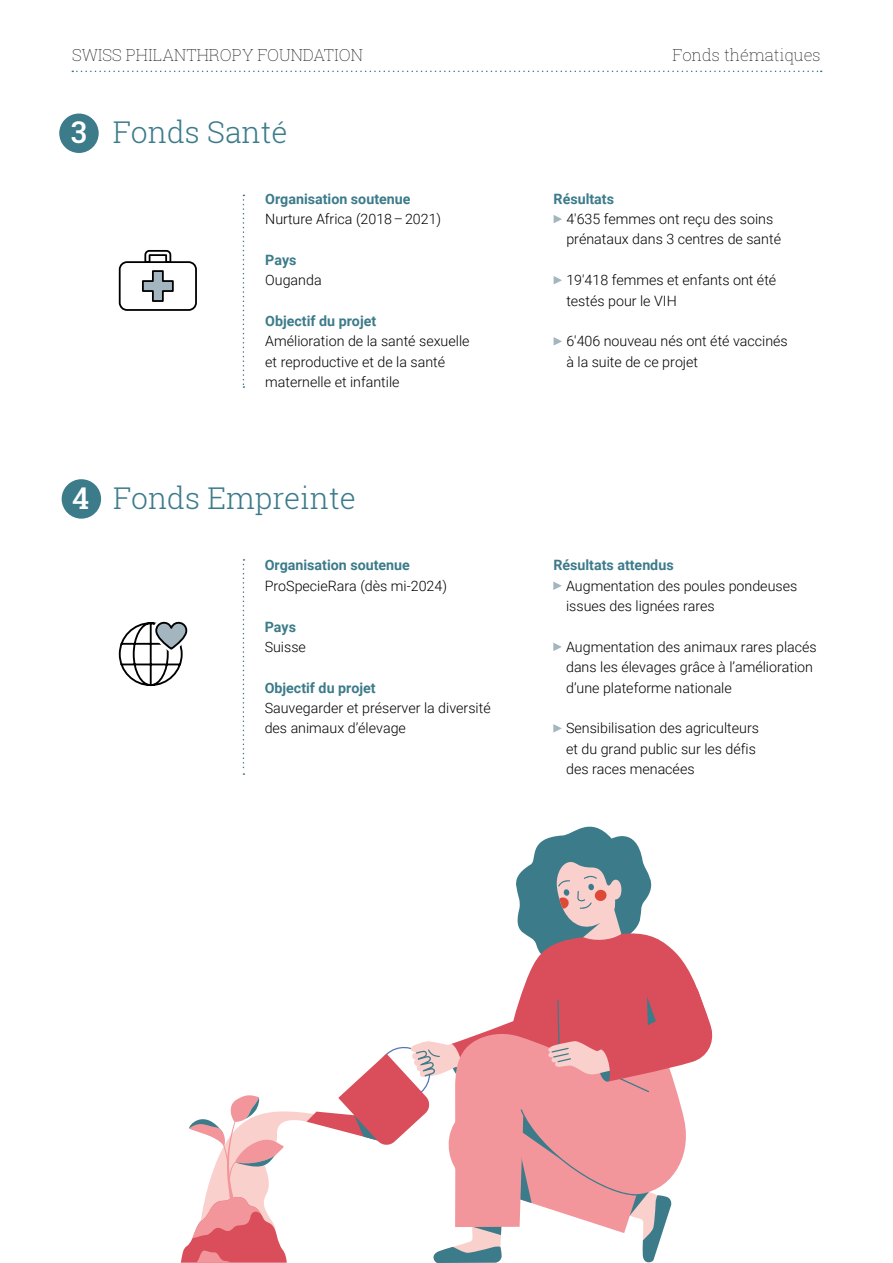
<style>
.page{position:relative;width:893px;height:1263px;background:#fff}
.page>*{position:absolute;margin:0;border:0;box-sizing:border-box;transform-origin:0 0}
.t1{font:300 30px "Roboto Slab";color:#3c7b8a}
.t2{font:500 30px "Roboto Slab";color:#fff}
.t3{font:100 16.5px "Roboto Slab";color:#000}
.t4{font:300 14.25px/20.4px "Roboto";color:#000}
.t5{font:700 14.25px "Roboto";color:#3c7b8a}
</style>
<div class="page">
<svg style="left:181px;top:827px;width:531px;height:436px"></svg>
<svg style="left:72px;top:71px;width:750px;height:1px"></svg>
<svg style="left:554px;top:215px;width:8px;height:8px"></svg>
<svg style="left:554px;top:276px;width:8px;height:8px"></svg>
<svg style="left:554px;top:337px;width:8px;height:9px"></svg>
<svg style="left:553px;top:581px;width:9px;height:9px"></svg>
<svg style="left:553px;top:643px;width:9px;height:8px"></svg>
<svg style="left:553px;top:724px;width:9px;height:9px"></svg>
<div style="left:62px;top:479px;width:39px;height:40px;background:#3c7b8a;border-radius:50%"></div>
<div style="left:59px;top:114px;width:40px;height:39px;background:#3c7b8a;border-radius:50%"></div>
<div style="left:119px;top:261px;width:78px;height:50px;border:2px solid #000;border-radius:7px"></div>
<svg style="left:141px;top:250px;width:34px;height:52px"></svg>
<svg style="left:118px;top:621px;width:70px;height:66px"></svg>
<svg style="left:243px;top:195px;width:1px;height:193px"></svg>
<svg style="left:243px;top:559px;width:1px;height:216px"></svg>
<p class="t3" style="left:72px;top:44px;width:292px">SWISS PHILANTHROPY FOUNDATION</p>
<p class="t3" style="left:672px;top:44px;width:150px">Fonds thématiques</p>
<h1 class="t2" style="left:71px;top:112px;width:18px">3</h1>
<h1 class="t1" style="left:113px;top:111px;width:176px">Fonds Santé</h1>
<p class="t5" style="left:265px;top:189px;width:147px">Organisation soutenue</p>
<p class="t4" style="left:265px;top:208px;width:177px">Nurture Africa (2018 – 2021)</p>
<p class="t5" style="left:265px;top:250px;width:33px">Pays</p>
<p class="t4" style="left:265px;top:269px;width:58px">Ouganda</p>
<p class="t5" style="left:265px;top:311px;width:112px">Objectif du projet</p>
<p class="t4" style="left:265px;top:330px;width:206px">Amélioration de la santé sexuelle et reproductive et de la santé maternelle et infantile</p>
<h1 class="t2" style="left:72px;top:478px;width:19px">4</h1>
<h1 class="t1" style="left:113px;top:478px;width:244px">Fonds Empreinte</h1>
<p class="t5" style="left:265px;top:555px;width:147px">Organisation soutenue</p>
<p class="t4" style="left:265px;top:575px;width:184px">ProSpecieRara (dès mi-2024)</p>
<p class="t5" style="left:265px;top:616px;width:33px">Pays</p>
<p class="t4" style="left:265px;top:636px;width:43px">Suisse</p>
<p class="t5" style="left:265px;top:677px;width:112px">Objectif du projet</p>
<p class="t4" style="left:265px;top:697px;width:228px">Sauvegarder et préserver la diversité des animaux d’élevage</p>
<p class="t5" style="left:554px;top:189px;width:62px">Résultats</p>
<p class="t4" style="left:566px;top:208px;width:216px">4'635 femmes ont reçu des soins prénataux dans 3 centres de santé</p>
<p class="t4" style="left:566px;top:269px;width:211px">19'418 femmes et enfants ont été testés pour le VIH</p>
<p class="t4" style="left:566px;top:330px;width:223px">6'406 nouveau nés ont été vaccinés à la suite de ce projet</p>
<p class="t5" style="left:553px;top:555px;width:122px">Résultats attendus</p>
<p class="t4" style="left:566px;top:575px;width:233px">Augmentation des poules pondeuses issues des lignées rares</p>
<p class="t4" style="left:566px;top:636px;width:252px">Augmentation des animaux rares placés dans les élevages grâce à l’amélioration d’une plateforme nationale</p>
<p class="t4" style="left:566px;top:717px;width:194px">Sensibilisation des agriculteurs et du grand public sur les défis des races menacées</p>
</div>
